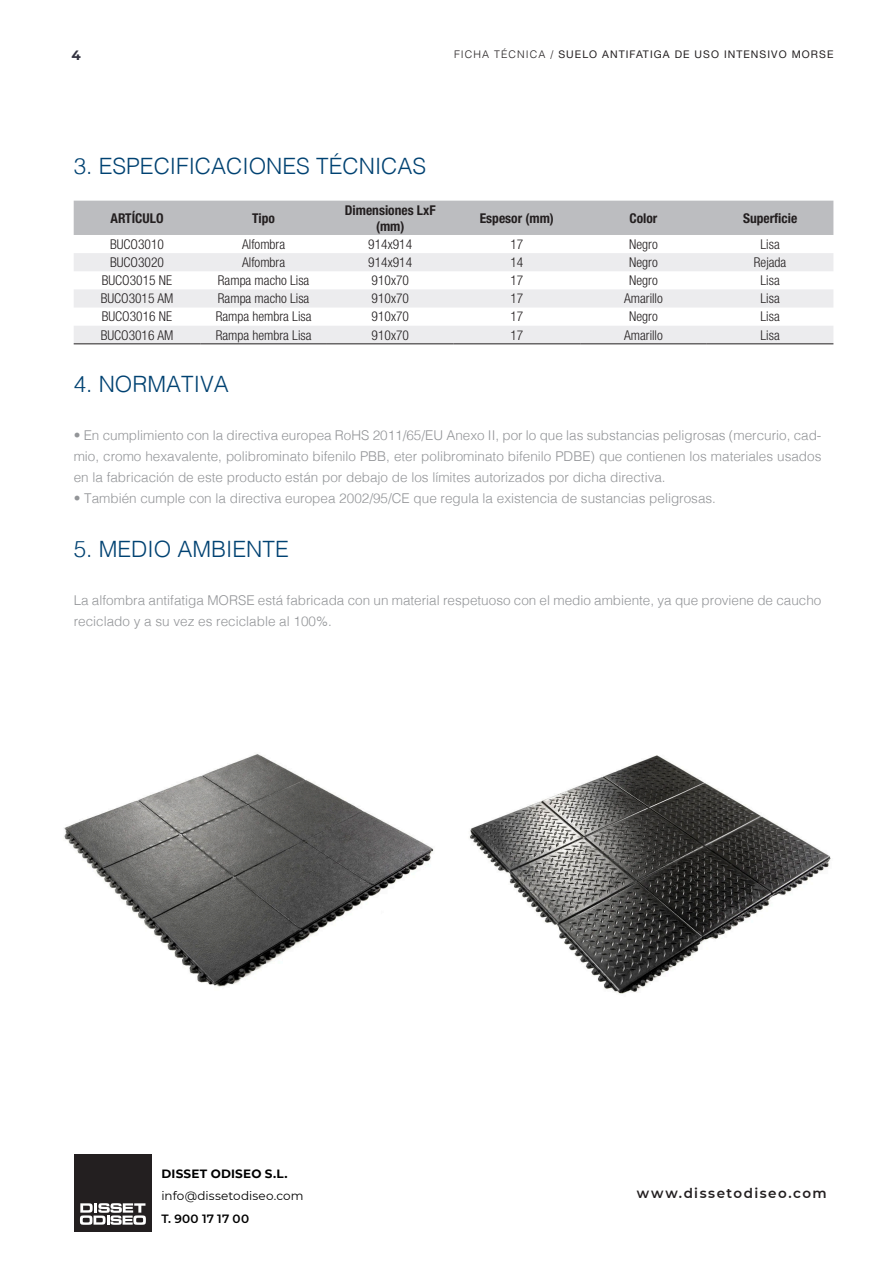
<style>
.page{position:relative;width:893px;height:1263px;background:#fff}
.page>*{position:absolute;margin:0;border:0;box-sizing:border-box;transform-origin:0 0}
.Product_Description{font:300 22.5px "Helvetica";color:#004272}
.Product_Description-2{font:300 13.5px/21px "Helvetica";color:#939598;text-align:justify}
._08__TEXTO_TABLA_22{font:300 condensed 13.5px "Helvetica Neue LT Std";color:#231f20}
._07__TABLA_CABECERA{font:700 condensed 13.5px/16.2px "Helvetica Neue LT Std";color:#231f20;text-align:center}
.Cover_URL{font:600 13.5px "Montserrat";letter-spacing:.115em;color:#231f20}
.t1{font:700 13.5px "Montserrat";color:#32323f}
.Cover_Inf_Text{font:12px "Montserrat";letter-spacing:.01em;color:#000}
.Cover_Inf_Bold{font:700 12px "Montserrat";letter-spacing:.02em;color:#000}
.Cover_Inf_Text-2{font:600 12px "Montserrat";letter-spacing:.025em;color:#000}
.t2{font:10.5px "Helvetica Neue";letter-spacing:.1em;color:#231f20}
.s1{font-family:"Helvetica";font-weight:300}
</style>
<div class="page">
<div style="left:74px;top:201px;width:759px;height:34px;background:#bcbdc0"></div>
<svg style="left:74px;top:253px;width:759px;height:55px"></svg>
<div style="left:74px;top:326px;width:759px;height:18px;background:#ececee"></div>
<hr style="left:74px;top:344px;width:126px;height:1px;background:#231f20">
<hr style="left:200px;top:344px;width:127px;height:1px;background:#231f20">
<hr style="left:327px;top:344px;width:127px;height:1px;background:#231f20">
<hr style="left:454px;top:344px;width:126px;height:1px;background:#231f20">
<hr style="left:580px;top:344px;width:127px;height:1px;background:#231f20">
<hr style="left:707px;top:344px;width:126px;height:1px;background:#231f20">
<div style="left:74px;top:1154px;width:77px;height:78px;background:#231f20"></div>
<svg style="left:80px;top:1203px;width:66px;height:22px"></svg>
<img style="left:64px;top:754px;width:370px;height:233px">
<img style="left:469px;top:755px;width:362px;height:239px">
<p class="t1" style="left:72px;top:45px;width:11px">4</p>
<p class="t2" style="left:454px;top:47px;width:381px"><span class="s1">FICHA TÉCNICA /</span> SUELO ANTIFATIGA DE USO INTENSIVO MORSE</p>
<p class="Product_Description" style="left:74px;top:146px;width:354px">3. ESPECIFICACIONES TÉCNICAS</p>
<p class="_07__TABLA_CABECERA" style="left:111px;top:210px;width:55px">ARTÍCULO</p>
<p class="_07__TABLA_CABECERA" style="left:252px;top:210px;width:24px">Tipo</p>
<p class="_07__TABLA_CABECERA" style="left:345px;top:201px;width:92px">Dimensiones LxF (mm)</p>
<p class="_07__TABLA_CABECERA" style="left:480px;top:210px;width:76px">Espesor (mm)</p>
<p class="_07__TABLA_CABECERA" style="left:629px;top:210px;width:29px">Color</p>
<p class="_07__TABLA_CABECERA" style="left:743px;top:210px;width:56px">Superficie</p>
<p class="_08__TEXTO_TABLA_22" style="left:110px;top:236px;width:55px">BUCO3010</p>
<p class="_08__TEXTO_TABLA_22" style="left:242px;top:236px;width:44px">Alfombra</p>
<p class="_08__TEXTO_TABLA_22" style="left:368px;top:236px;width:45px">914x914</p>
<p class="_08__TEXTO_TABLA_22" style="left:510px;top:236px;width:14px">17</p>
<p class="_08__TEXTO_TABLA_22" style="left:629px;top:236px;width:30px">Negro</p>
<p class="_08__TEXTO_TABLA_22" style="left:760px;top:236px;width:21px">Lisa</p>
<p class="_08__TEXTO_TABLA_22" style="left:110px;top:254px;width:55px">BUCO3020</p>
<p class="_08__TEXTO_TABLA_22" style="left:242px;top:254px;width:44px">Alfombra</p>
<p class="_08__TEXTO_TABLA_22" style="left:368px;top:254px;width:45px">914x914</p>
<p class="_08__TEXTO_TABLA_22" style="left:510px;top:254px;width:14px">14</p>
<p class="_08__TEXTO_TABLA_22" style="left:629px;top:254px;width:30px">Negro</p>
<p class="_08__TEXTO_TABLA_22" style="left:754px;top:254px;width:34px">Rejada</p>
<p class="_08__TEXTO_TABLA_22" style="left:102px;top:273px;width:72px">BUCO3015 NE</p>
<p class="_08__TEXTO_TABLA_22" style="left:218px;top:273px;width:93px">Rampa macho Lisa</p>
<p class="_08__TEXTO_TABLA_22" style="left:372px;top:273px;width:39px">910x70</p>
<p class="_08__TEXTO_TABLA_22" style="left:510px;top:273px;width:14px">17</p>
<p class="_08__TEXTO_TABLA_22" style="left:629px;top:273px;width:30px">Negro</p>
<p class="_08__TEXTO_TABLA_22" style="left:760px;top:273px;width:21px">Lisa</p>
<p class="_08__TEXTO_TABLA_22" style="left:101px;top:291px;width:74px">BUCO3015 AM</p>
<p class="_08__TEXTO_TABLA_22" style="left:218px;top:291px;width:93px">Rampa macho Lisa</p>
<p class="_08__TEXTO_TABLA_22" style="left:372px;top:291px;width:39px">910x70</p>
<p class="_08__TEXTO_TABLA_22" style="left:510px;top:291px;width:14px">17</p>
<p class="_08__TEXTO_TABLA_22" style="left:624px;top:291px;width:40px">Amarillo</p>
<p class="_08__TEXTO_TABLA_22" style="left:760px;top:291px;width:21px">Lisa</p>
<p class="_08__TEXTO_TABLA_22" style="left:102px;top:309px;width:72px">BUCO3016 NE</p>
<p class="_08__TEXTO_TABLA_22" style="left:216px;top:309px;width:97px">Rampa hembra Lisa</p>
<p class="_08__TEXTO_TABLA_22" style="left:372px;top:309px;width:39px">910x70</p>
<p class="_08__TEXTO_TABLA_22" style="left:510px;top:309px;width:14px">17</p>
<p class="_08__TEXTO_TABLA_22" style="left:629px;top:309px;width:30px">Negro</p>
<p class="_08__TEXTO_TABLA_22" style="left:760px;top:309px;width:21px">Lisa</p>
<p class="_08__TEXTO_TABLA_22" style="left:101px;top:327px;width:74px">BUCO3016 AM</p>
<p class="_08__TEXTO_TABLA_22" style="left:216px;top:327px;width:97px">Rampa hembra Lisa</p>
<p class="_08__TEXTO_TABLA_22" style="left:372px;top:327px;width:39px">910x70</p>
<p class="_08__TEXTO_TABLA_22" style="left:510px;top:327px;width:14px">17</p>
<p class="_08__TEXTO_TABLA_22" style="left:624px;top:327px;width:40px">Amarillo</p>
<p class="_08__TEXTO_TABLA_22" style="left:760px;top:327px;width:21px">Lisa</p>
<p class="Product_Description" style="left:74px;top:365px;width:157px">4. NORMATIVA</p>
<p class="Product_Description-2" style="left:74px;top:424px;width:749px">• En cumplimiento con la directiva europea RoHS 2011/65/EU Anexo II, por lo que las substancias peligrosas (mercurio, cad&shy;mio, cromo hexavalente, polibrominato bifenilo PBB, eter polibrominato bifenilo PDBE) que contienen los materiales usados en la fabricación de este producto están por debajo de los límites autorizados por dicha directiva.</p>
<p class="Product_Description-2" style="left:74px;top:487px;width:644px">• También cumple con la directiva europea 2002/95/CE que regula la existencia de sustancias peligrosas.</p>
<p class="Product_Description" style="left:74px;top:530px;width:217px">5. MEDIO AMBIENTE</p>
<p class="Product_Description-2" style="left:74px;top:589px;width:749px">La alfombra antifatiga MORSE está fabricada con un material respetuoso con el medio ambiente, ya que proviene de caucho reciclado y a su vez es reciclable al 100%.</p>
<p class="Cover_Inf_Bold" style="left:161px;top:1165px;width:128px">DISSET ODISEO S.L.</p>
<p class="Cover_Inf_Text" style="left:161px;top:1188px;width:144px">info@dissetodiseo.com</p>
<p class="Cover_Inf_Text-2" style="left:161px;top:1210px;width:89px">T. 900 17 17 00</p>
<p class="Cover_URL" style="left:637px;top:1184px;width:191px">www.dissetodiseo.com</p>
</div>
